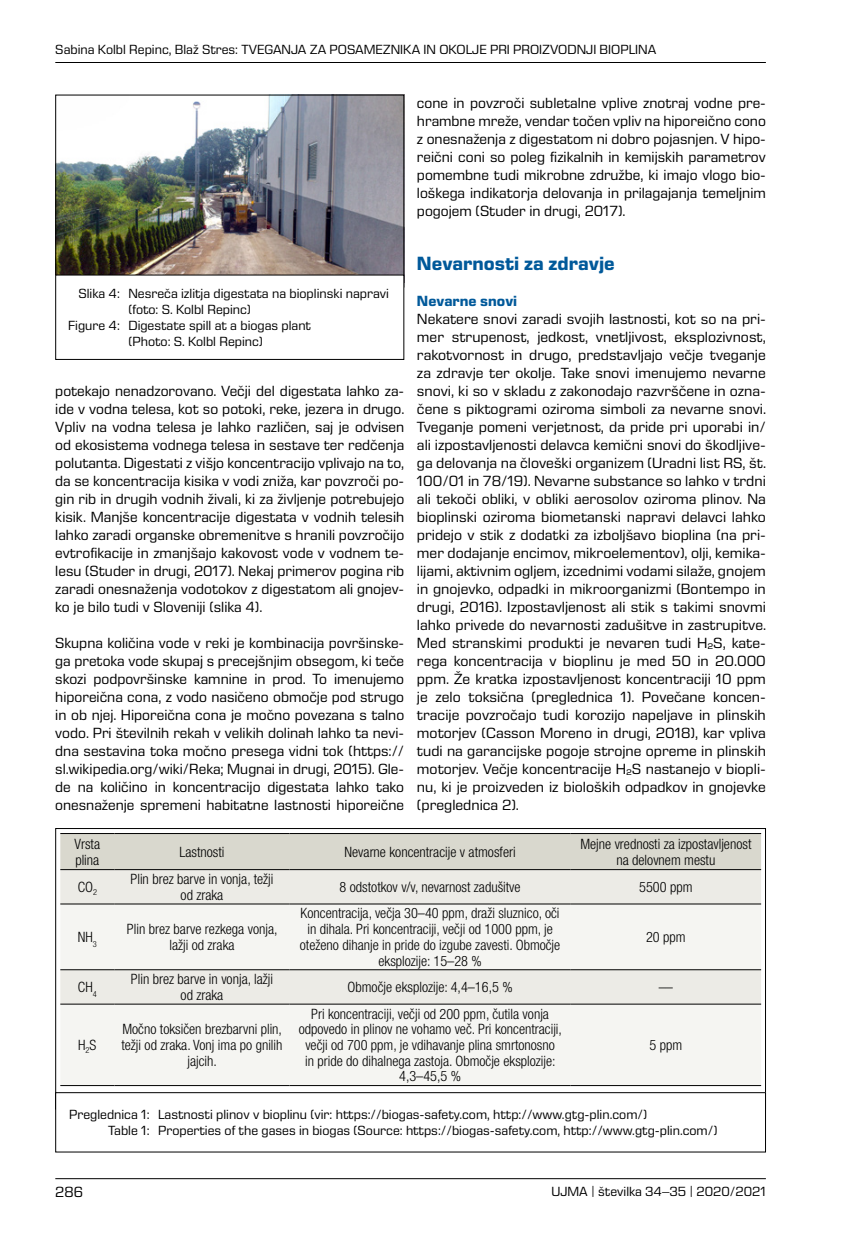
<style>
.page{position:relative;width:851px;height:1234px;background:#fff}
.page>*{position:absolute;margin:0;border:0;box-sizing:border-box;transform-origin:0 0}
._02_Naslov__W12_bold{font:700 19.5px "Eurostile Next LT Pro";color:#00599a}
._00_normal_10pt_SLO{font:15px/18px "Eurostile Next LT Pro";color:#000;text-align:justify}
._03_Naslov_Mo__W12_n{font:700 15px "Eurostile Next LT Pro";color:#00599a}
._00_Celica_main{font:300 condensed 14.25px/15.6px "Helvetica Neue LT Pro";color:#000;text-align:center}
._06_podpis_pod_tabel{font:13.5px "Eurostile Next LT Pro";color:#000}
._06_podpis_pod_sliko{font:13.5px/16.2px "Eurostile Next LT Pro";color:#000}
</style>
<div class="page">
<hr style="left:55px;top:1177px;width:710px;height:1px;background:#000">
<hr style="left:55px;top:62px;width:710px;height:1px;background:#000">
<img style="left:57px;top:97px;width:345px;height:177px">
<div style="left:55px;top:95px;width:349px;height:192px;border:1px solid #000"></div>
<div style="left:56px;top:275px;width:348px;height:84px;background:#fff"></div>
<div style="left:55px;top:274px;width:349px;height:86px;border:1px solid #000"></div>
<div style="left:60px;top:834px;width:701px;height:35px;background:#d9d8ce"></div>
<div style="left:60px;top:870px;width:701px;height:33px;background:#ecebe6"></div>
<svg style="left:60px;top:904px;width:701px;height:180px;fill:#f5f5f2"></svg>
<hr style="left:60px;top:903px;width:54px;height:1px;background:#000">
<hr style="left:114px;top:903px;width:175px;height:1px;background:#000">
<hr style="left:289px;top:903px;width:281px;height:1px;background:#000">
<hr style="left:570px;top:903px;width:191px;height:1px;background:#000">
<hr style="left:60px;top:969px;width:54px;height:1px;background:#000">
<hr style="left:114px;top:969px;width:175px;height:1px;background:#000">
<hr style="left:289px;top:969px;width:281px;height:1px;background:#000">
<hr style="left:570px;top:969px;width:191px;height:1px;background:#000">
<hr style="left:60px;top:1003px;width:54px;height:1px;background:#000">
<hr style="left:114px;top:1003px;width:175px;height:1px;background:#000">
<hr style="left:289px;top:1003px;width:281px;height:1px;background:#000">
<hr style="left:570px;top:1003px;width:191px;height:1px;background:#000">
<hr style="left:60px;top:1084px;width:54px;height:1px;background:#000">
<hr style="left:114px;top:1084px;width:175px;height:1px;background:#000">
<hr style="left:289px;top:1084px;width:281px;height:1px;background:#000">
<hr style="left:570px;top:1084px;width:191px;height:1px;background:#000">
<hr style="left:60px;top:833px;width:54px;height:1px;background:#000">
<hr style="left:114px;top:833px;width:175px;height:1px;background:#000">
<hr style="left:289px;top:833px;width:281px;height:1px;background:#000">
<hr style="left:570px;top:833px;width:191px;height:1px;background:#000">
<hr style="left:60px;top:869px;width:54px;height:1px;background:#000">
<hr style="left:114px;top:869px;width:175px;height:1px;background:#000">
<hr style="left:289px;top:869px;width:281px;height:1px;background:#000">
<hr style="left:570px;top:869px;width:191px;height:1px;background:#000">
<div style="left:55px;top:1091px;width:710px;height:61px;border:1px solid #000"></div>
<p class="_06_podpis_pod_tabel" style="left:55px;top:42px;width:602px">Sabina Kolbl Repinc, Blaž Stres: TVEGANJA ZA POSAMEZNIKA IN OKOLJE PRI PROIZVODNJI BIOPLINA</p>
<p class="_06_podpis_pod_sliko" style="left:128px;top:285px;width:262px;text-indent:-50px">Slika 4: Nesreča izlitja digestata na bioplinski napravi (foto: S. Kolbl Repinc)</p>
<p class="_06_podpis_pod_sliko" style="left:128px;top:317px;width:184px;text-indent:-60px">Figure 4: Digestate spill at a biogas plant (Photo: S. Kolbl Repinc)</p>
<p class="_00_normal_10pt_SLO" style="left:55px;top:382px;width:350px">potekajo nenadzorovano. Večji del digestata lahko za&shy;ide v vodna telesa, kot so potoki, reke, jezera in drugo.<br>Vpliv na vodna telesa je lahko različen, saj je odvisen od ekosistema vodnega telesa in sestave ter redčenja polutanta. Digestati z višjo koncentracijo vplivajo na to, da se koncentracija kisika v vodi zniža, kar povzroči po&shy;gin rib in drugih vodnih živali, ki za življenje potrebujejo kisik. Manjše koncentracije digestata v vodnih telesih lahko zaradi organske obremenitve s hranili povzročijo evtrofikacije in zmanjšajo kakovost vode v vodnem te&shy;lesu (Studer in drugi, 2017). Nekaj primerov pogina rib zaradi onesnaženja vodotokov z digestatom ali gnojev&shy;ko je bilo tudi v Sloveniji (slika 4).</p>
<p class="_00_normal_10pt_SLO" style="left:55px;top:634px;width:350px">Skupna količina vode v reki je kombinacija površinske&shy;ga pretoka vode skupaj s precejšnjim obsegom, ki teče skozi podpovršinske kamnine in prod. To imenujemo hiporeična cona, z vodo nasičeno območje pod strugo in ob njej. Hiporeična cona je močno povezana s talno vodo. Pri številnih rekah v velikih dolinah lahko ta nevi&shy;dna sestavina toka močno presega vidni tok (https:// sl.wikipedia.org/wiki/Reka; Mugnai in drugi, 2015). Gle&shy;de na količino in koncentracijo digestata lahko tako onesnaženje spremeni habitatne lastnosti hiporeične</p>
<p class="_00_normal_10pt_SLO" style="left:417px;top:94px;width:350px">cone in povzroči subletalne vplive znotraj vodne pre&shy;hrambne mreže, vendar točen vpliv na hiporeično cono z onesnaženja z digestatom ni dobro pojasnjen. V hipo&shy;reični coni so poleg fizikalnih in kemijskih parametrov pomembne tudi mikrobne združbe, ki imajo vlogo bio&shy;loškega indikatorja delovanja in prilagajanja temeljnim pogojem (Studer in drugi, 2017).</p>
<p class="_02_Naslov__W12_bold" style="left:417px;top:252px;width:199px">Nevarnosti za zdravje</p>
<p class="_03_Naslov_Mo__W12_n" style="left:417px;top:292px;width:102px">Nevarne snovi</p>
<p class="_00_normal_10pt_SLO" style="left:417px;top:310px;width:351px">Nekatere snovi zaradi svojih lastnosti, kot so na pri&shy;mer strupenost, jedkost, vnetljivost, eksplozivnost, rakotvornost in drugo, predstavljajo večje tveganje za zdravje ter okolje. Take snovi imenujemo nevarne snovi, ki so v skladu z zakonodajo razvrščene in ozna&shy;čene s piktogrami oziroma simboli za nevarne snovi.<br>Tveganje pomeni verjetnost, da pride pri uporabi in/ ali izpostavljenosti delavca kemični snovi do škodljive&shy;ga delovanja na človeški organizem (Uradni list RS, št.<br>100/01 in 78/19). Nevarne substance so lahko v trdni ali tekoči obliki, v obliki aerosolov oziroma plinov. Na bioplinski oziroma biometanski napravi delavci lahko pridejo v stik z dodatki za izboljšavo bioplina (na pri&shy;mer dodajanje encimov, mikroelementov), olji, kemika&shy;lijami, aktivnim ogljem, izcednimi vodami silaže, gnojem in gnojevko, odpadki in mikroorganizmi (Bontempo in drugi, 2016). Izpostavljenost ali stik s takimi snovmi lahko privede do nevarnosti zadušitve in zastrupitve.<br>Med stranskimi produkti je nevaren tudi H2S, kate&shy;rega koncentracija v bioplinu je med 50 in 20.000 ppm. Že kratka izpostavljenost koncentraciji 10 ppm je zelo toksična (preglednica 1). Povečane koncen&shy;tracije povzročajo tudi korozijo napeljave in plinskih motorjev (Casson Moreno in drugi, 2018), kar vpliva tudi na garancijske pogoje strojne opreme in plinskih motorjev. Večje koncentracije H2S nastanejo v biopli&shy;nu, ki je proizveden iz bioloških odpadkov in gnojevke (preglednica 2).</p>
<p class="_00_Celica_main" style="left:75px;top:835px;width:27px;text-align:left">Vrsta plina</p>
<p class="_00_Celica_main" style="left:179px;top:843px;width:47px">Lastnosti</p>
<p class="_00_Celica_main" style="left:344px;top:843px;width:172px">Nevarne koncentracije v atmosferi</p>
<p class="_00_Celica_main" style="left:580px;top:835px;width:172px">Mejne vrednosti za izpostavljenost na delovnem mestu</p>
<p class="_00_Celica_main" style="left:78px;top:878px;width:21px">CO<sub>2</sub></p>
<p class="_00_Celica_main" style="left:130px;top:870px;width:144px">Plin brez barve in vonja, težji od zraka</p>
<p class="_00_Celica_main" style="left:339px;top:878px;width:182px">8 odstotkov v/v, nevarnost zadušitve</p>
<p class="_00_Celica_main" style="left:639px;top:878px;width:55px">5500 ppm</p>
<p class="_00_Celica_main" style="left:78px;top:928px;width:21px">NH<sub>3</sub></p>
<p class="_00_Celica_main" style="left:127px;top:920px;width:152px">Plin brez barve rezkega vonja, lažji od zraka</p>
<p class="_00_Celica_main" style="left:300px;top:905px;width:262px">Koncentracija, večja 30–40 ppm, draži sluznico, oči in dihala. Pri koncentraciji, večji od 1000 ppm, je oteženo dihanje in pride do izgube zavesti. Območje eksplozije: 15–28 %</p>
<p class="_00_Celica_main" style="left:646px;top:928px;width:41px">20 ppm</p>
<p class="_00_Celica_main" style="left:78px;top:978px;width:20px">CH<sub>4</sub></p>
<p class="_00_Celica_main" style="left:131px;top:971px;width:144px">Plin brez barve in vonja, lažji od zraka</p>
<p class="_00_Celica_main" style="left:347px;top:978px;width:166px">Območje eksplozije: 4,4–16,5 %</p>
<p class="_00_Celica_main" style="left:658px;top:978px;width:16px">––</p>
<p class="_00_Celica_main" style="left:78px;top:1036px;width:20px">H<sub>2</sub>S</p>
<p class="_00_Celica_main" style="left:299px;top:1005px;width:265px">Pri koncentraciji, večji od 200 ppm, čutila vonja odpovedo in plinov ne vohamo več. Pri koncentraciji, večji od 700 ppm, je vdihavanje plina smrtonosno<br>in pride do dihalnega zastoja. Območje eksplozije:<br>4,3–45,5 %</p>
<p class="_00_Celica_main" style="left:121px;top:1021px;width:163px">Močno toksičen brezbarvni plin, težji od zraka. Vonj ima po gnilih jajcih.</p>
<p class="_00_Celica_main" style="left:649px;top:1036px;width:34px">5 ppm</p>
<p class="_06_podpis_pod_tabel" style="left:69px;top:1106px;width:579px">Preglednica 1: Lastnosti plinov v bioplinu (vir: https://biogas-safety.com, http://www.gtg-plin.com/)</p>
<p class="_06_podpis_pod_tabel" style="left:108px;top:1122px;width:610px">Table 1: Properties of the gases in biogas (Source: https://biogas-safety.com, http://www.gtg-plin.com/)</p>
<p class="_00_normal_10pt_SLO" style="left:55px;top:1182px;width:29px">286</p>
<p class="_06_podpis_pod_tabel" style="left:551px;top:1183px;width:216px">UJMA | številka 34–35 | 2020/2021</p>
</div>
